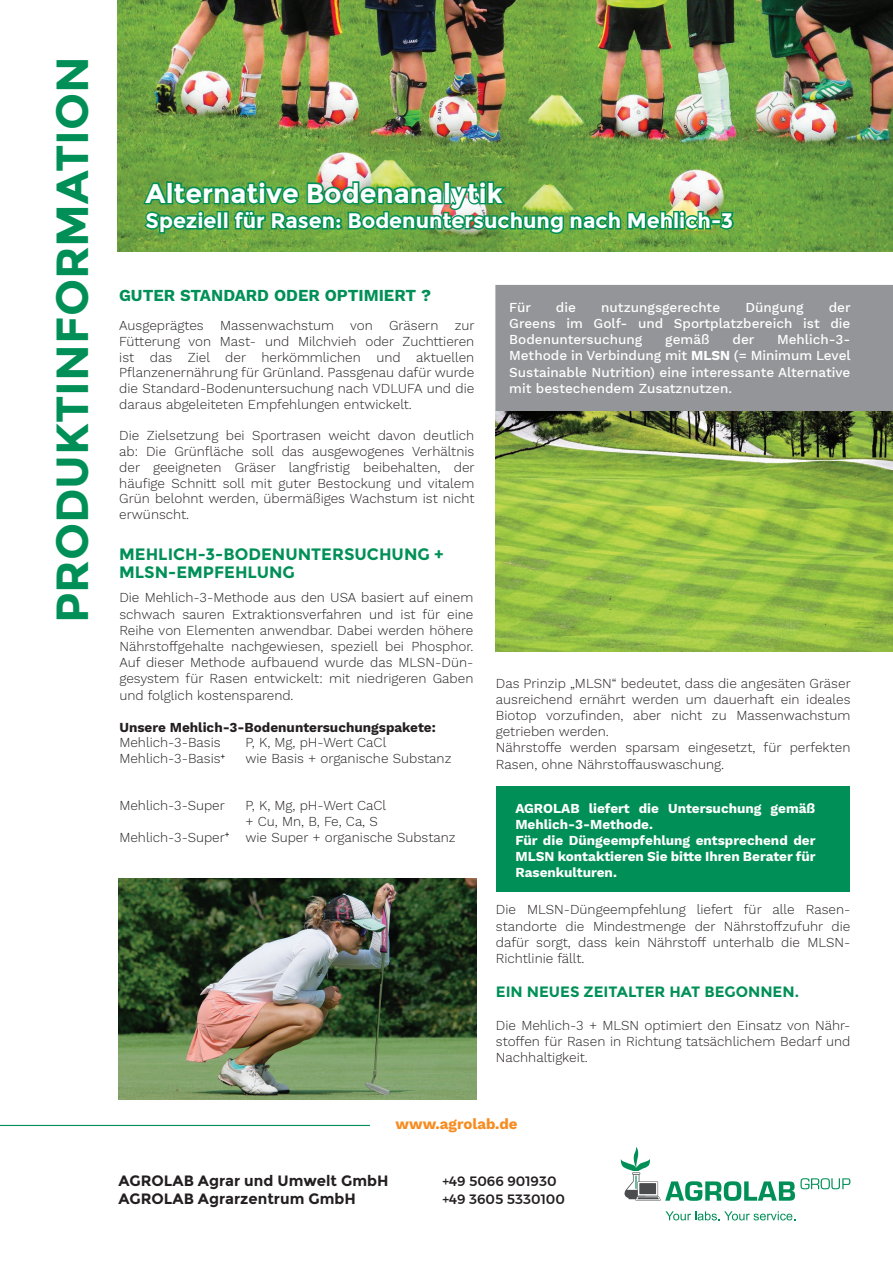
<style>
.page{position:relative;width:893px;height:1263px;background:#fff}
.page>*{position:absolute;margin:0;border:0;box-sizing:border-box;transform-origin:0 0}
.t1{font:700 45px "Montserrat";color:#009057}
.t2{font:700 27px "Montserrat";color:#fff}
.t3{font:700 21px "Montserrat";color:#fff}
.t4{font:700 16.5px "Montserrat";color:#009057}
.t5{font:700 16.5px "Work Sans";color:#009057}
.t6{font:700 15px "Montserrat";color:#231f20}
.t7{font:700 15px "Montserrat";color:#009057}
.t8{font:700 15px "Work Sans";color:#f68b1f}
.t9{font:300 13.5px/16.2px "Work Sans";color:#231f20;text-align:justify}
.t10{font:500 13.5px/16.2px "Work Sans";color:#fff;text-align:justify}
.t11{font:700 13.5px/16.2px "Work Sans";color:#fff}
.t12{font:700 13.5px "Work Sans";color:#231f20}
.t13{font:500 13.5px "Montserrat";color:#231f20}
.s1{font-weight:700}
</style>
<div class="page">
<svg style="left:621px;top:1147px;width:229px;height:54px"></svg>
<svg style="left:665px;top:1211px;width:130px;height:9px"></svg>
<hr style="left:0;top:1125px;width:370px;height:1px;background:#009057">
<img style="left:117px;top:0;width:776px;height:252px">
<div style="left:495px;top:285px;width:398px;height:126px;background:#939598"></div>
<img style="left:495px;top:411px;width:398px;height:241px">
<img style="left:118px;top:878px;width:358px;height:222px">
<div style="left:497px;top:786px;width:353px;height:105px;background:#009057"></div>
<img style="left:141px;top:178px;width:595px;height:58px">
<h1 class="t1" style="left:46px;top:623px;width:568px;rotate:-90deg">PRODUKTINFORMATION</h1>
<h2 class="t2" style="left:146px;top:177px;width:359px">Alternative Bodenanalytik</h2>
<h3 class="t3" style="left:146px;top:208px;width:589px">Speziell für Rasen: Bodenuntersuchung nach Mehlich-3</h3>
<p class="t5" style="left:119px;top:286px;width:313px">Guter Standard oder Optimi ert ?</p>
<p class="t9" style="left:119px;top:318px;width:357px;line-height:15.8px">Ausgeprägtes Massenwachstum von Gräsern zur Fütterung von Mast- und Milchvieh oder Zuchttieren ist das Ziel der herkömmlichen und aktuellen Pflanzenernährung für Grünland. Passgenau dafür wurde die Standard-Bodenuntersuchung nach VDLUFA und die daraus abgeleiteten Empfehlungen entwickelt.</p>
<p class="t9" style="left:119px;top:428px;width:357px;line-height:15.8px">Die Zielsetzung bei Sportrasen weicht davon deutlich ab: Die Grünfläche soll das ausgewogenes Verhältnis der geeigneten Gräser langfristig beibehalten, der häufige Schnitt soll mit guter Bestockung und vitalem Grün belohnt werden, übermäßiges Wachstum ist nicht erwünscht.</p>
<p class="t4" style="left:119px;top:544px;width:26px">Mehli</p>
<p class="t4" style="left:173px;top:544px;width:75px">ch -3-Bodenunter</p>
<p class="t4" style="left:344px;top:544px;width:49px">suchung</p>
<p class="t4" style="left:434px;top:544px;width:11px">+</p>
<p class="t4" style="left:119px;top:562px;width:70px">MLSN-empfehlung</p>
<p class="t9" style="left:119px;top:590px;width:356px">Die Mehlich-3-Methode aus den USA basiert auf einem schwach sauren Extraktionsverfahren und ist für eine Reihe von Elementen anwendbar. Dabei werden höhere Nährstoffgehalte nachgewiesen, speziell bei Phosphor.<br>Auf dieser Methode aufbauend wurde das MLSN-Dün&shy;gesystem für Rasen entwickelt: mit niedrigeren Gaben und folglich kostensparend.</p>
<p class="t12" style="left:119px;top:719px;width:318px">Unsere Mehlich-3-Bodenuntersuchungspakete:</p>
<p class="t9" style="left:119px;top:735px;width:103px">Mehlich-3-Basis</p>
<p class="t9" style="left:245px;top:735px;width:142px">P, K, Mg, pH-Wert CaCl</p>
<p class="t9" style="left:119px;top:751px;width:107px">Mehlich-3-Basis<sup>+</sup></p>
<p class="t9" style="left:245px;top:751px;width:208px">wie Basis + organische Substanz</p>
<p class="t9" style="left:119px;top:798px;width:107px">Mehlich-3-Super</p>
<p class="t9" style="left:245px;top:798px;width:142px">P, K, Mg, pH-Wert CaCl</p>
<p class="t9" style="left:245px;top:814px;width:134px">+ Cu, Mn, B, Fe, Ca, S</p>
<p class="t9" style="left:119px;top:830px;width:338px">Mehlich-3-Super<sup>+</sup> wie Super + organische Substanz</p>
<p class="t10" style="left:509px;top:300px;width:343px;text-indent:320px">der Greens im Golf- und Sportplatzbereich ist die Bodenuntersuchung</p>
<p class="t10" style="left:509px;top:300px;width:23px">Für</p>
<p class="t10" style="left:556px;top:300px;width:22px">die</p>
<p class="t10" style="left:601px;top:300px;width:120px">nutzungsgerechte</p>
<p class="t10" style="left:745px;top:300px;width:60px">Düngung</p>
<p class="t10" style="left:665px;top:332px;width:46px">gemäß</p>
<p class="t10" style="left:732px;top:332px;width:23px">der</p>
<p class="t10" style="left:509px;top:332px;width:343px;text-indent:268px">Mehlich-3- Methode in Verbindung mit <span class="s1">MLSN</span> (= Minimum Level Sustainable Nutrition) eine interessante Alternative mit bestechendem Zusatznutzen.</p>
<p class="t9" style="left:496px;top:675px;width:356px;text-align:left">Das Prinzip „MLSN“ bedeutet, dass die angesäten Gräser ausreichend ernährt werden um dauerhaft ein ideales Biotop vorzufinden, aber nicht zu Massenwachstum getrieben werden.<br>Nährstoffe werden sparsam eingesetzt, für perfekten Rasen, ohne Nährstoffauswaschung.</p>
<p class="t11" style="left:515px;top:801px;width:302px">AGROLAB liefert die Untersuchung gemäß Mehlich-3-Methode.<br>Für die Düngeempfehlung entsprechend der MLSN kontaktieren Sie bitte Ihren Berater für Rasenkulturen.</p>
<p class="t9" style="left:496px;top:902px;width:356px">Die MLSN-Düngeempfehlung liefert für alle Rasen&shy;standorte die Mindestmenge der Nährstoffzufuhr die dafür sorgt, dass kein Nährstoff unterhalb die MLSN-Richtlinie fällt.</p>
<p class="t7" style="left:496px;top:983px;width:43px">Ein neue</p>
<p class="t7" style="left:570px;top:983px;width:34px">s Zeitalter</p>
<p class="t7" style="left:669px;top:983px;width:11px">hat</p>
<p class="t7" style="left:704px;top:983px;width:12px">begonnen</p>
<p class="t7" style="left:795px;top:983px;width:6px">.</p>
<p class="t9" style="left:496px;top:1017px;width:356px">Die Mehlich-3 + MLSN optimiert den Einsatz von Nähr&shy;stoffen für Rasen in Richtung tatsächlichem Bedarf und Nachhaltigkeit.</p>
<p class="t8" style="left:395px;top:1115px;width:124px">www.agrolab.de</p>
<p class="t6" style="left:118px;top:1172px;width:272px">AGROLAB Agrar und Umwelt GmbH</p>
<p class="t13" style="left:442px;top:1171px;width:116px">+49 5066 901930</p>
<p class="t6" style="left:118px;top:1190px;width:239px">AGROLAB Agrarzentrum GmbH</p>
<p class="t13" style="left:442px;top:1189px;width:124px">+49 3605 5330100</p>
</div>
